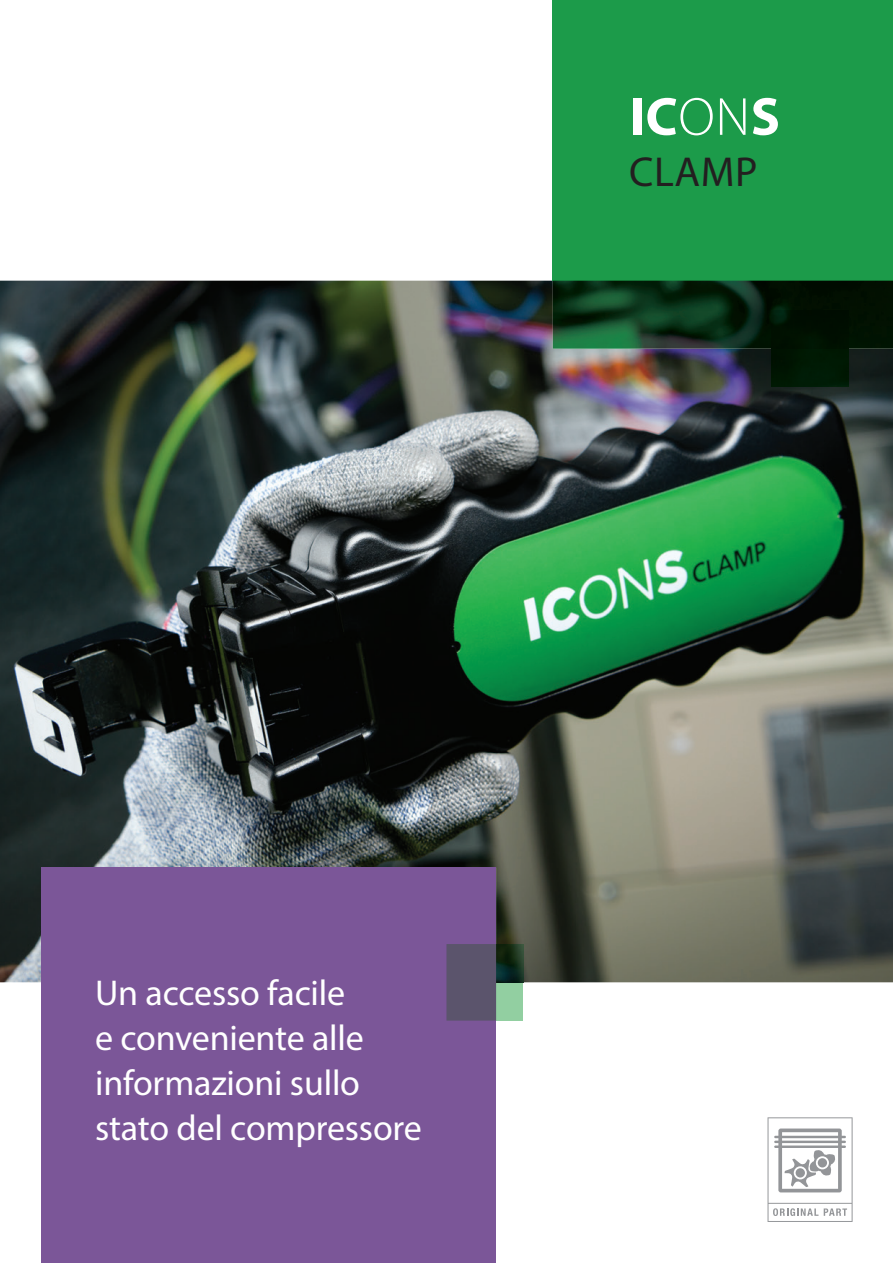
<style>
.page{position:relative;width:893px;height:1263px;background:#fff}
.page>*{position:absolute;margin:0;border:0;box-sizing:border-box;transform-origin:0 0}
.t1{font:700 54px "Myriad Pro";color:#fff}
.t2{font:42px "Myriad Pro";letter-spacing:.015em;color:#231f20}
.t3{font:36px/45px "Myriad Pro";letter-spacing:-.005em;color:#fff}
.s1{font-weight:300}
</style>
<div class="page">
<img style="left:0;top:281px;width:893px;height:701px">
<div style="left:41px;top:867px;width:455px;height:396px;background:#7b5698"></div>
<svg style="left:767px;top:1117px;width:86px;height:105px"></svg>
<div style="left:553px;top:0;width:340px;height:281px;background:#1c9b4a"></div>
<img style="left:553px;top:281px;width:340px;height:68px">
<div style="left:772px;top:310px;width:76px;height:77px;background:#001402"></div>
<div style="left:496px;top:982px;width:27px;height:38px;background:#92cfa1"></div>
<img style="left:496px;top:944px;width:27px;height:38px">
<div style="left:446px;top:944px;width:50px;height:76px;background:#5b546c"></div>
<h1 class="t1" style="left:629px;top:81px;width:152px">IC<span class="s1">ON</span>S</h1>
<p class="t2" style="left:629px;top:146px;width:130px">CLAMP</p>
<p class="t3" style="left:95px;top:970px;width:328px">Un accesso facile<br>e conveniente alle informazioni sullo stato del compressore</p>
</div>
